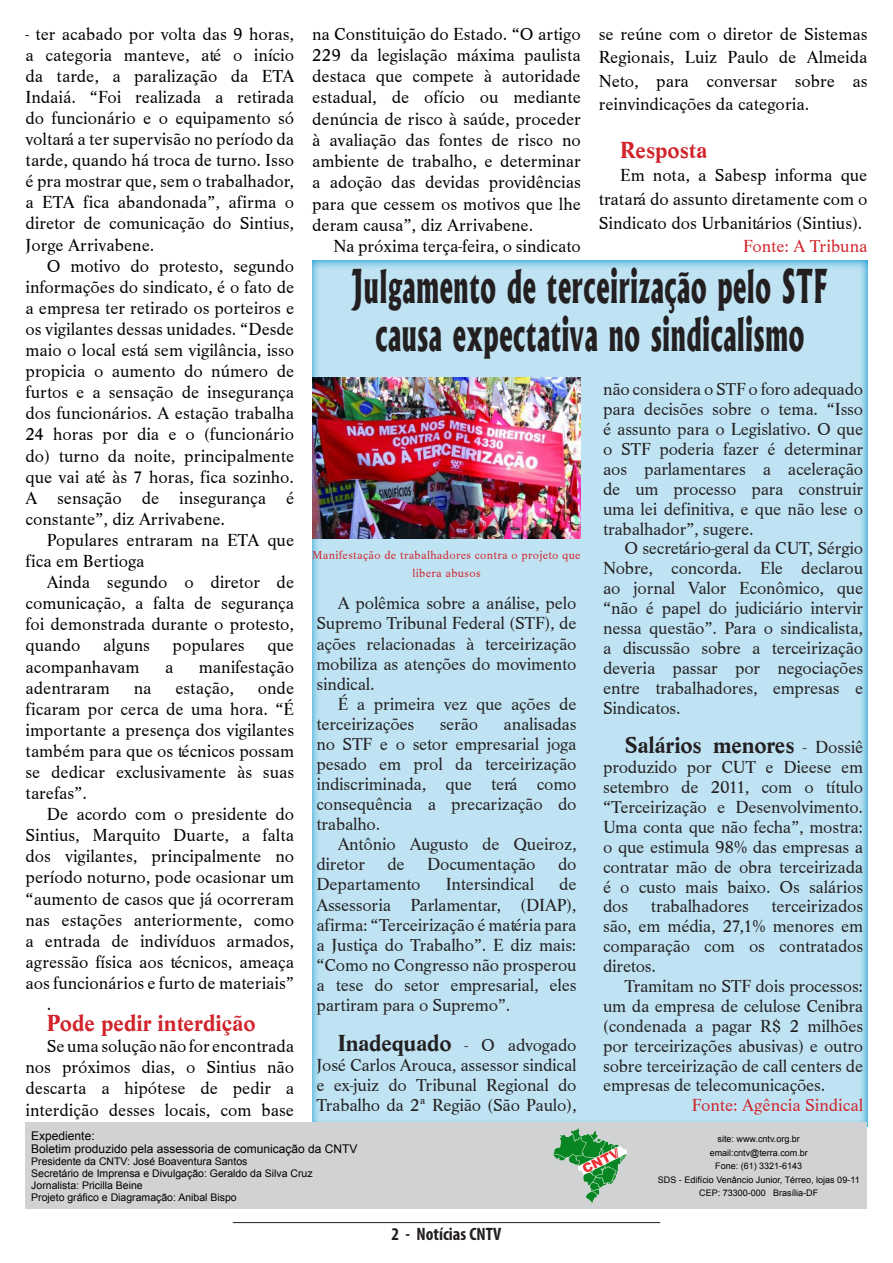
<style>
.page{position:relative;width:893px;height:1263px;background:#fff}
.page>*{position:absolute;margin:0;border:0;box-sizing:border-box;transform-origin:0 0}
.t1{font:800 44.7px/48px "Albertus";letter-spacing:.03em;color:#231f20;text-align:center;scale:.57 1}
.t2{font:700 24px "Life T";letter-spacing:-.01em;color:#231f20}
.t3{font:700 24px "Life T";color:#d1232a}
.t4{font:18px/21.1px "Life T";color:#000;text-align:justify}
.t5{font:18px/20px "Life T";letter-spacing:-.01em;color:#231f20;text-align:justify}
.t6{font:18px "Life T";color:#d1232a}
.t7{font:700 condensed 18px "Myriad Pro";color:#231f20}
.t8{font:12px "Arial";color:#000}
.t9{font:12px/18px "Life T";letter-spacing:.03em;color:#d1232a;text-align:center}
.t10{font:10.5px "Arial";color:#000}
.t11{font:9px "Arial";color:#000}
.s1{font-weight:400;font-size:18px}
</style>
<div class="page">
<hr style="left:233px;top:1222px;width:427px;height:1px;background:#231f20">
<div style="left:311px;top:258px;width:557px;height:870px;background:#bfe3f2"></div>
<img style="left:312px;top:377px;width:269px;height:162px">
<div style="left:26px;top:1123px;width:841px;height:86px;background:#d1d2d4"></div>
<img style="left:553px;top:1128px;width:73px;height:76px">
<p class="t4" style="left:26px;top:23px;width:270px">- ter acabado por volta das 9 horas, a categoria manteve, até o início da tarde, a paralização da ETA Indaiá. “Foi realizada a retirada do funcionário e o equipamento só voltará a ter supervisão no período da tarde, quando há troca de turno. Isso é pra mostrar que, sem o trabalhador, a ETA fica abandonada”, afirma o diretor de comunicação do Sintius, Jorge Arrivabene.</p>
<p class="t4" style="left:26px;top:255px;width:270px;text-indent:21px">O motivo do protesto, segundo informações do sindicato, é o fato de a empresa ter retirado os porteiros e os vigilantes dessas unidades. “Desde maio o local está sem vigilância, isso propicia o aumento do número de furtos e a sensação de insegurança dos funcionários. A estação trabalha 24 horas por dia e o (funcionário do) turno da noite, principalmente que vai até às 7 horas, fica sozinho.<br>A sensação de insegurança é constante”, diz Arrivabene.</p>
<p class="t4" style="left:26px;top:529px;width:270px;text-indent:21px">Populares entraram na ETA que fica em Bertioga</p>
<p class="t4" style="left:26px;top:572px;width:270px;text-indent:21px">Ainda segundo o diretor de comunicação, a falta de segurança foi demonstrada durante o protesto, quando</p>
<p class="t4" style="left:103px;top:635px;width:48px">alguns</p>
<p class="t4" style="left:173px;top:635px;width:74px">populares</p>
<p class="t4" style="left:267px;top:635px;width:28px">que</p>
<p class="t4" style="left:26px;top:656px;width:116px">acompanhavam</p>
<p class="t4" style="left:165px;top:656px;width:10px">a</p>
<p class="t4" style="left:199px;top:656px;width:97px">manifestação</p>
<p class="t4" style="left:26px;top:677px;width:86px">adentraram</p>
<p class="t4" style="left:134px;top:677px;width:19px">na</p>
<p class="t4" style="left:175px;top:677px;width:60px">estação,</p>
<p class="t4" style="left:26px;top:677px;width:270px;text-indent:232px">onde ficaram por cerca de uma hora. “É importante a presença dos vigilantes também para que os técnicos possam se dedicar exclusivamente às suas tarefas”.</p>
<p class="t4" style="left:26px;top:804px;width:270px;text-indent:21px">De acordo com o presidente do Sintius, Marquito Duarte, a falta dos vigilantes, principalmente no período noturno, pode ocasionar um “aumento de casos que já ocorreram nas estações anteriormente, como a entrada de indivíduos armados, agressão física aos técnicos, ameaça aos funcionários e furto de materiais”</p>
<p class="t4" style="left:47px;top:994px;width:6px">.</p>
<p class="t3" style="left:47px;top:1009px;width:210px">Pode pedir interdição</p>
<p class="t4" style="left:26px;top:1036px;width:270px;text-indent:21px">Se uma solução não for encontrada nos próximos dias, o Sintius não descarta a hipótese de pedir a interdição desses locais, com base</p>
<p class="t4" style="left:312px;top:23px;width:270px">na Constituição do Estado. “O artigo 229 da legislação máxima paulista destaca que compete à autoridade estadual, de ofício ou mediante denúncia de risco à saúde, proceder à avaliação das fontes de risco no ambiente de trabalho, e determinar a adoção das devidas providências para que cessem os motivos que lhe deram causa”, diz Arrivabene.</p>
<p class="t4" style="left:333px;top:236px;width:249px">Na próxima terça-feira, o sindicato</p>
<p class="t4" style="left:599px;top:22px;width:270px;line-height:23.7px">se reúne com o diretor de Sistemas Regionais, Luiz Paulo de Almeida Neto, para conversar sobre as reinvindicações da categoria.</p>
<p class="t3" style="left:620px;top:136px;width:89px">Resposta</p>
<p class="t4" style="left:599px;top:164px;width:270px;line-height:23.7px;text-indent:21px">Em nota, a Sabesp informa que tratará do assunto diretamente com o Sindicato dos Urbanitários (Sintius).</p>
<p class="t6" style="left:743px;top:236px;width:126px">Fonte: A Tribuna</p>
<p class="t1" style="left:352px;top:263px;width:836px">Julgamento de terceirização pelo STF causa expectativa no sindicalismo</p>
<p class="t9" style="left:312px;top:546px;width:270px">Manifestação de trabalhadores contra o projeto que libera abusos</p>
<p class="t5" style="left:316px;top:593px;width:262px;text-indent:21px">A polêmica sobre a análise, pelo Supremo Tribunal Federal (STF), de ações relacionadas à terceirização mobiliza as atenções do movimento sindical.</p>
<p class="t5" style="left:316px;top:694px;width:262px;text-indent:21px">É a primeira vez que ações de terceirizações</p>
<p class="t5" style="left:316px;top:714px;width:262px;text-indent:187px">analisadas no STF e o setor empresarial joga pesado em prol da terceirização indiscriminada, que terá como consequência a precarização do trabalho.</p>
<p class="t5" style="left:316px;top:834px;width:262px;text-indent:21px">Antônio Augusto de Queiroz, diretor de Documentação do Departamento</p>
<p class="t5" style="left:440px;top:714px;width:40px">serão</p>
<p class="t5" style="left:316px;top:875px;width:262px;text-indent:243px">de Assessoria Parlamentar, (DIAP), afirma: “Terceirização é matéria para a Justiça do Trabalho”. E diz mais: “Como no Congresso não prosperou a tese do setor empresarial, eles partiram para o Supremo”.</p>
<p class="t2" style="left:338px;top:1029px;width:240px">Inadequado <span class="s1">- O advogado</span></p>
<p class="t5" style="left:316px;top:1055px;width:262px">José Carlos Arouca, assessor sindical e ex-juiz do Tribunal Regional do Trabalho da 2ª Região (São Paulo),</p>
<p class="t5" style="left:446px;top:875px;width:90px">Intersindical</p>
<p class="t5" style="left:603px;top:380px;width:262px">não considera o STF o foro adequado para decisões sobre o tema. “Isso é assunto para o Legislativo. O que o STF poderia fazer é determinar aos parlamentares a aceleração de um processo para construir uma lei definitiva, e que não lese o trabalhador”, sugere.</p>
<p class="t5" style="left:603px;top:539px;width:262px;text-indent:21px">O secretário-geral da CUT, Sérgio Nobre, concorda. Ele declarou ao jornal Valor Econômico, que “não é papel do judiciário intervir nessa questão”. Para o sindicalista, a discussão sobre a terceirização deveria passar por negociações entre trabalhadores, empresas e Sindicatos.</p>
<p class="t2" style="left:624px;top:731px;width:240px">Salários menores <span class="s1">- Dossiê</span></p>
<p class="t5" style="left:603px;top:757px;width:262px">produzido por CUT e Dieese em setembro de 2011, com o título “Terceirização e Desenvolvimento.<br>Uma conta que não fecha”, mostra: o que estimula 98% das empresas a contratar mão de obra terceirizada é o custo mais baixo. Os salários dos</p>
<p class="t5" style="left:603px;top:897px;width:262px;text-indent:168px">terceirizados são, em média, 27,1% menores em comparação com os contratados diretos.</p>
<p class="t5" style="left:603px;top:976px;width:262px;text-indent:21px">Tramitam no STF dois processos: um da empresa de celulose Cenibra (condenada a pagar R$ 2 milhões por terceirizações abusivas) e outro sobre terceirização de call centers de empresas de telecomunicações.</p>
<p class="t6" style="left:692px;top:1095px;width:173px">Fonte: Agência Sindical</p>
<p class="t5" style="left:651px;top:897px;width:99px">trabalhadores</p>
<p class="t8" style="left:31px;top:1127px;width:65px">Expediente:</p>
<p class="t8" style="left:31px;top:1141px;width:328px">Boletim produzido pela assessoria de comunicação da CNTV</p>
<p class="t10" style="left:31px;top:1154px;width:218px">Presidente da CNTV: José Boaventura Santos</p>
<p class="t10" style="left:31px;top:1166px;width:283px">Secretário de Imprensa e Divulgação: Geraldo da Silva Cruz</p>
<p class="t10" style="left:31px;top:1178px;width:113px">Jornalista: Pricilla Beine</p>
<p class="t10" style="left:31px;top:1190px;width:207px">Projeto gráfico e Diagramação: Anibal Bispo</p>
<p class="t7" style="left:392px;top:1223px;width:111px">2 - Notícias CNTV</p>
<p class="t11" style="left:718px;top:1133px;width:84px">site: www.cntv.org.br</p>
<p class="t11" style="left:710px;top:1147px;width:100px">email:cntv@terra.com.br</p>
<p class="t11" style="left:715px;top:1160px;width:89px">Fone: (61) 3321-6143</p>
<p class="t11" style="left:658px;top:1174px;width:203px">SDS - Edifício Venâncio Junior, Térreo, lojas 09-11</p>
<p class="t11" style="left:699px;top:1187px;width:121px">CEP: 73300-000 Brasília-DF</p>
</div>
